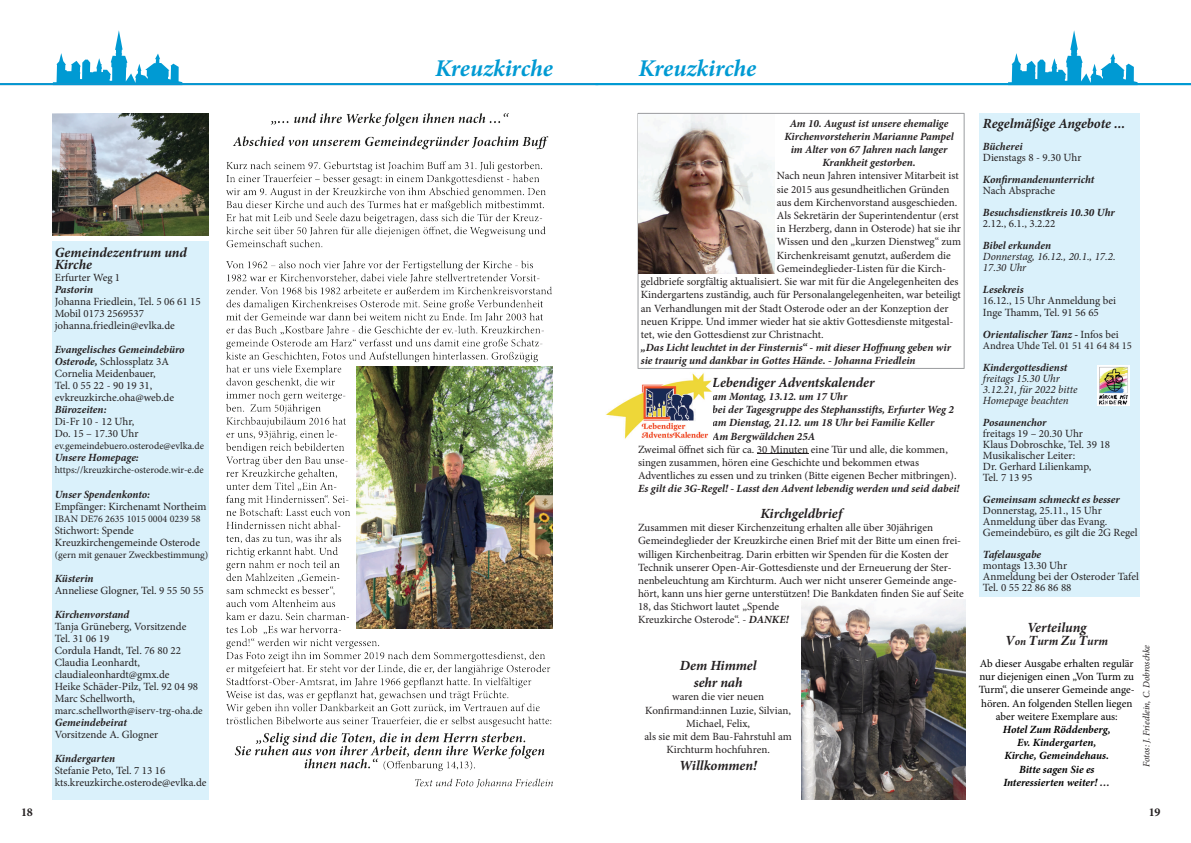
<style>
.page{position:relative;width:1191px;height:843px;background:#fff}
.page>*{position:absolute;margin:0;border:0;box-sizing:border-box;transform-origin:0 0}
.t1{font:italic 700 24px "Minion Pro";letter-spacing:-.005em;color:#009ad3}
.t2{font:italic 700 14px/12px "Minion Pro";letter-spacing:-.005em;color:#231f20}
.t3{font:italic 700 12px "Minion Pro";letter-spacing:.005em;color:#231f20}
.t4{font:700 12px "Minion Pro";color:#231f20}
.t5{font:11px/12px "Minion Pro";color:#231f20}
.t6{font:italic 700 11px/13.2px "Minion Pro";letter-spacing:-.005em;color:#231f20}
.t7{font:11px/13.2px "Minion Pro";color:#000001;text-align:center}
.t8{font:italic 700 11px/13.2px "Minion Pro";letter-spacing:-.005em;color:#000001;text-align:center}
.t9{font:italic 11px/11px "Minion Pro";letter-spacing:-.005em;color:#231f20}
.t10{font:10.5px "Minion Pro";letter-spacing:-.005em;color:#231f20}
.t11{font:10px "Minion Pro";color:#231f20}
.t12{font:italic 9.5px "Minion Pro";letter-spacing:-.005em;color:#231f20}
.s1{font-weight:700;font-style:italic}
.s2{font-weight:400;font-style:normal}
.s3{font-size:14px}
.s4{font-size:11px}
.s5{color:#231f20}
</style>
<div class="page">
<svg style="left:53px;top:30px;width:129px;height:53px"></svg>
<div style="left:53px;top:241px;width:156px;height:558px;background:#daf1fb"></div>
<hr style="left:0;top:83px;width:598px;height:2px;background:#009ad3">
<svg style="left:1008px;top:30px;width:129px;height:53px"></svg>
<div style="left:979px;top:113px;width:160px;height:483px;background:#daf1fb"></div>
<img style="left:227px;top:113px;width:325px;height:674px">
<img style="left:357px;top:367px;width:196px;height:261px">
<img style="left:53px;top:113px;width:156px;height:122px">
<svg style="left:637px;top:113px;width:327px;height:256px"></svg>
<hr style="left:757px;top:453px;width:51px;height:1px;background:#231f20">
<img style="left:606px;top:373px;width:106px;height:66px">
<img style="left:801px;top:599px;width:164px;height:200px">
<img style="left:638px;top:114px;width:136px;height:160px">
<img style="left:1097px;top:365px;width:32px;height:40px">
<hr style="left:595px;top:83px;width:596px;height:2px;background:#009ad3">
<p class="t4" style="left:21px;top:806px;width:13px">18</p>
<p class="t2" style="left:55px;top:248px;width:134px">Gemeindezentrum und<br>Kirche</p>
<p class="t5" style="left:55px;top:273px;width:67px">Erfurter Weg 1</p>
<p class="t6" style="left:55px;top:284px;width:40px">Pastorin</p>
<p class="t5" style="left:55px;top:297px;width:148px">Johanna Friedlein, Tel. 5 06 61 15<br>Mobil 0173 2569537 johanna.friedlein@evlka.de</p>
<p class="t5" style="left:55px;top:345px;width:131px"><span class="s1">Evangelisches Gemeindebüro<br>Osterode,</span> Schlossplatz 3A<br>Cornelia Meidenbauer,<br>Tel. 0 55 22 - 90 19 31, evkreuzkirche.oha@web.de</p>
<p class="t6" style="left:55px;top:404px;width:53px">Bürozeiten:</p>
<p class="t5" style="left:55px;top:417px;width:85px">Di-Fr 10 - 12 Uhr,<br>Do. 15 – 17.30 Uhr</p>
<p class="t11" style="left:55px;top:442px;width:151px">ev.gemeindebuero.osterode@evlka.de</p>
<p class="t6" style="left:55px;top:452px;width:86px">Unsere Homepage:</p>
<p class="t11" style="left:55px;top:466px;width:150px">https://kreuzkirche-osterode.wir-e.de</p>
<p class="t6" style="left:55px;top:488px;width:97px">Unser Spendenkonto:</p>
<p class="t5" style="left:55px;top:501px;width:153px">Empfänger: Kirchenamt Northeim</p>
<p class="t11" style="left:55px;top:514px;width:147px">IBAN DE76 2635 1015 0004 0239 58</p>
<p class="t5" style="left:55px;top:525px;width:147px">Stichwort: Spende<br>Kreuzkirchengemeinde Osterode</p>
<p class="t11" style="left:55px;top:550px;width:155px">(gern mit genauer Zweckbestimmung)</p>
<p class="t6" style="left:55px;top:572px;width:40px">Küsterin</p>
<p class="t5" style="left:55px;top:585px;width:150px">Anneliese Glogner, Tel. 9 55 50 55</p>
<p class="t6" style="left:55px;top:608px;width:76px">Kirchenvorstand</p>
<p class="t5" style="left:55px;top:621px;width:145px">Tanja Grüneberg, Vorsitzende<br>Tel. 31 06 19<br>Cordula Handt, Tel. 76 80 22<br>Claudia Leonhardt, claudialeonhardt@gmx.de<br>Heike Schäder-Pilz, Tel. 92 04 98<br>Marc Schellworth,</p>
<p class="t10" style="left:55px;top:705px;width:149px">marc.schellworth@iserv-trg-oha.de</p>
<p class="t6" style="left:55px;top:716px;width:74px">Gemeindebeirat</p>
<p class="t5" style="left:55px;top:729px;width:105px">Vorsitzende A. Glogner</p>
<p class="t6" style="left:55px;top:752px;width:62px">Kindergarten</p>
<p class="t5" style="left:55px;top:765px;width:153px">Stefanie Peto, Tel. 7 13 16 kts.kreuzkirche.osterode@evlka.de</p>
<h1 class="t1" style="left:435px;top:58px;width:119px">Kreuzkirche</h1>
<h1 class="t1" style="left:638px;top:59px;width:119px">Kreuzkirche</h1>
<p class="t6" style="left:784px;top:117px;width:171px;text-align:center">Am 10. August ist unsere ehemalige<br>Kirchenvorsteherin Marianne Pampel im Alter von 67 Jahren nach langer<br>Krankheit gestorben.</p>
<p class="t5" style="left:777px;top:171px;width:183px">Nach neun Jahren intensiver Mitarbeit ist</p>
<p class="t5" style="left:777px;top:184px;width:174px">sie 2015 aus gesundheitlichen Gründen</p>
<p class="t5" style="left:777px;top:197px;width:182px">aus dem Kirchenvorstand ausgeschieden.</p>
<p class="t5" style="left:777px;top:210px;width:183px">Als Sekretärin der Superintendentur (erst</p>
<p class="t5" style="left:777px;top:224px;width:186px">in Herzberg, dann in Osterode) hat sie ihr</p>
<p class="t5" style="left:777px;top:237px;width:186px">Wissen und den „kurzen Dienstweg“ zum</p>
<p class="t5" style="left:777px;top:250px;width:175px">Kirchenkreisamt genutzt, außerdem die</p>
<p class="t5" style="left:777px;top:263px;width:171px">Gemeindeglieder-Listen für die Kirch‐</p>
<p class="t5" style="left:641px;top:276px;width:319px">geldbriefe sorgfältig aktualisiert. Sie war mit für die Angelegenheiten des</p>
<p class="t5" style="left:641px;top:290px;width:322px">Kindergartens zuständig, auch für Personalangelegenheiten, war beteiligt</p>
<p class="t5" style="left:641px;top:303px;width:309px">an Verhandlungen mit der Stadt Osterode oder an der Konzeption der</p>
<p class="t5" style="left:641px;top:316px;width:314px">neuen Krippe. Und immer wieder hat sie aktiv Gottesdienste mitgestal‐</p>
<p class="t5" style="left:641px;top:329px;width:184px">tet, wie den Gottesdienst zur Christnacht.</p>
<p class="t6" style="left:641px;top:342px;width:312px">„Das Licht leuchtet in der Finsternis“ - mit dieser Hoffnung geben wir sie traurig und dankbar in Gottes Hände. - Johanna Friedlein</p>
<p class="t2" style="left:712px;top:378px;width:164px">Lebendiger Adventskalender</p>
<p class="t6" style="left:712px;top:391px;width:243px">am Montag, 13.12. um 17 Uhr<br>bei der Tagesgruppe des Stephansstifts, Erfurter Weg 2 am Dienstag, 21.12. um 18 Uhr bei Familie Keller<br>Am Bergwäldchen 25A</p>
<p class="t5" style="left:638px;top:443px;width:320px;line-height:13.2px">Zweimal öffnet sich für ca. 30 Minuten eine Tür und alle, die kommen, singen zusammen, hören eine Geschichte und bekommen etwas<br>Adventliches zu essen und zu trinken (Bitte eigenen Becher mitbringen).</p>
<p class="t6" style="left:638px;top:483px;width:323px">Es gilt die 3G-Regel! - Lasst den Advent lebendig werden und seid dabei!</p>
<p class="t2" style="left:760px;top:509px;width:83px">Kirchgeldbrief</p>
<p class="t5" style="left:638px;top:522px;width:327px;line-height:13px">Zusammen mit dieser Kirchenzeitung erhalten alle über 30jährigen Gemeindeglieder der Kreuzkirche einen Brief mit der Bitte um einen frei‐ willigen Kirchenbeitrag. Darin erbitten wir Spenden für die Kosten der Technik unserer Open-Air-Gottesdienste und der Erneuerung der Ster‐ nenbeleuchtung am Kirchturm. Auch wer nicht unserer Gemeinde ange‐ hört, kann uns hier gerne unterstützen! Die Bankdaten finden Sie auf Seite 18, das Stichwort lautet „Spende<br>Kreuzkirche Osterode“. - <span class="s1">DANKE!</span></p>
<p class="t2" style="left:680px;top:658px;width:78px;line-height:16.8px;text-align:center">Dem Himmel sehr nah</p>
<p class="t5" style="left:644px;top:691px;width:149px;line-height:13.2px;text-align:center">waren die vier neuen<br>Konfirmand:innen Luzie, Silvian,<br>Michael, Felix,<br>als sie mit dem Bau-Fahrstuhl am<br>Kirchturm hochfuhren.</p>
<p class="t2" style="left:679px;top:760px;width:79px">Willkommen!</p>
<p class="t2" style="left:983px;top:119px;width:144px">Regelmäßige Angebote ...</p>
<p class="t6" style="left:983px;top:141px;width:41px">Bücherei</p>
<p class="t5" style="left:983px;top:153px;width:100px">Dienstags 8 - 9.30 Uhr</p>
<p class="t6" style="left:983px;top:174px;width:113px">Konfirmandenunterricht</p>
<p class="t5" style="left:983px;top:186px;width:74px">Nach Absprache</p>
<p class="t6" style="left:983px;top:207px;width:133px">Besuchsdienstkreis 10.30 Uhr</p>
<p class="t5" style="left:983px;top:219px;width:74px">2.12., 6.1., 3.2.22</p>
<p class="t6" style="left:983px;top:240px;width:70px">Bibel erkunden</p>
<p class="t9" style="left:983px;top:252px;width:134px">Donnerstag, 16.12., 20.1., 17.2.<br>17.30 Uhr</p>
<p class="t6" style="left:983px;top:284px;width:42px">Lesekreis</p>
<p class="t5" style="left:983px;top:296px;width:135px;line-height:11px">16.12., 15 Uhr Anmeldung bei<br>Inge Thamm, Tel. 91 56 65</p>
<p class="t6" style="left:983px;top:328px;width:137px">Orientalischer Tanz - <span class="s2">Infos bei</span></p>
<p class="t10" style="left:983px;top:341px;width:151px">Andrea Uhde Tel. 01 51 41 64 84 15</p>
<p class="t6" style="left:983px;top:361px;width:86px">Kindergottesdienst</p>
<p class="t9" style="left:983px;top:373px;width:96px">freitags 15.30 Uhr<br>3.12.21, für 2022 bitte<br>Homepage beachten</p>
<p class="t6" style="left:983px;top:416px;width:65px">Posaunenchor</p>
<p class="t5" style="left:983px;top:428px;width:129px;line-height:11px">freitags 19 – 20.30 Uhr<br>Klaus Dobroschke, Tel. 39 18<br>Musikalischer Leiter:<br>Dr. Gerhard Lilienkamp,<br>Tel. 7 13 95</p>
<p class="t6" style="left:983px;top:493px;width:138px">Gemeinsam schmeckt es besser</p>
<p class="t5" style="left:983px;top:505px;width:156px;line-height:11px">Donnerstag, 25.11., 15 Uhr<br>Anmeldung über das Evang.<br>Gemeindebüro, es gilt die 2G Regel</p>
<p class="t6" style="left:983px;top:548px;width:60px">Tafelausgabe</p>
<p class="t5" style="left:983px;top:560px;width:157px;line-height:11px">montags 13.30 Uhr<br>Anmeldung bei der Osteroder Tafel<br>Tel. 0 55 22 86 86 88</p>
<p class="t2" style="left:1027px;top:622px;width:61px">Verteilung</p>
<p class="t3" style="left:1005px;top:635px;width:104px"><span class="s3">V</span><span class="s4">on</span> <span class="s3">T</span>urm <span class="s3">Z</span>u <span class="s3">T</span>urm</p>
<p class="t7" style="left:978px;top:657px;width:157px">Ab dieser Ausgabe erhalten regulär nur diejenigen einen „Von Turm zu Turm“, die unserer Gemeinde ange‐ hören. An folgenden Stellen liegen aber weitere Exemplare aus:</p>
<p class="t8" style="left:1003px;top:723px;width:109px">Hotel Zum Röddenberg,<br>Ev. Kindergarten,<br>Kirche, Gemeindehaus.<br>Bitte sagen Sie es<br>Interessierten weiter! <span class="s5">…</span></p>
<p class="t12" style="left:1142px;top:766px;width:124px;rotate:-90deg">Fotos: J. Friedlein, C. Dobroschke</p>
<p class="t4" style="left:1148px;top:806px;width:13px">19</p>
</div>
